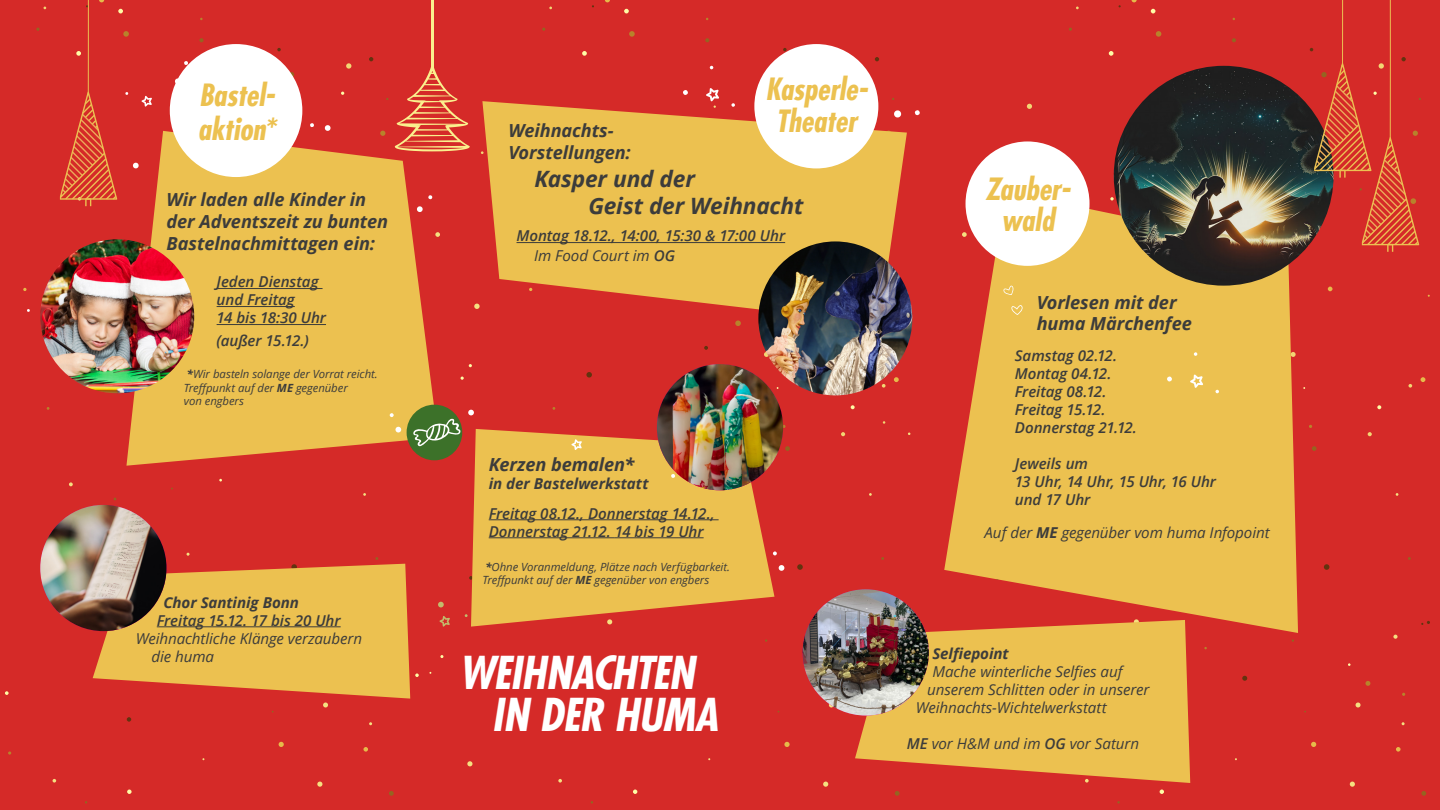
<style>
.page{position:relative;width:1440px;height:810px;background:#d52a28}
.page>*{position:absolute;margin:0;border:0;box-sizing:border-box;transform-origin:0 0}
.t1{font:italic 700 condensed 44.33px/42px "Futura LT";letter-spacing:-.02em;color:#fff}
.t2{font:italic 700 condensed 30px/33.8px "Futura LT";letter-spacing:-.005em;color:#ecc150}
.t3{font:italic 700 22.5px/27px "Open Sans";letter-spacing:-.005em;color:#3c3c3b}
.t4{font:italic 700 18px/21.6px "Open Sans";letter-spacing:-.005em;color:#3c3c3b}
.t5{font:italic 600 15px/18px "Open Sans";letter-spacing:-.005em;color:#3c3c3b}
.t6{font:italic 15px/18px "Open Sans";letter-spacing:-.01em;color:#3c3c3b}
.t7{font:italic 700 15px "Open Sans";letter-spacing:-.005em;color:#3c3c3b}
.t8{font:italic 11.25px/13.5px "Open Sans";letter-spacing:-.005em;color:#3c3c3b}
.s1{font-weight:700}
.s2{font-weight:600}
</style>
<div class="page">
<svg style="left:1027px;top:104px;width:5px;height:5px"></svg>
<svg style="left:1421px;top:377px;width:4px;height:5px"></svg>
<svg style="left:1393px;top:635px;width:5px;height:4px"></svg>
<svg style="left:1328px;top:287px;width:4px;height:4px"></svg>
<svg style="left:1377px;top:405px;width:4px;height:4px"></svg>
<svg style="left:1312px;top:446px;width:5px;height:5px"></svg>
<svg style="left:1160px;top:790px;width:4px;height:4px"></svg>
<svg style="left:1421px;top:791px;width:5px;height:5px"></svg>
<svg style="left:1324px;top:564px;width:5px;height:6px"></svg>
<svg style="left:1350px;top:782px;width:5px;height:5px"></svg>
<svg style="left:1396px;top:747px;width:5px;height:5px"></svg>
<svg style="left:1356px;top:703px;width:5px;height:4px"></svg>
<svg style="left:1109px;top:51px;width:5px;height:5px"></svg>
<svg style="left:1156px;top:31px;width:5px;height:6px"></svg>
<svg style="left:1151px;top:9px;width:4px;height:4px"></svg>
<svg style="left:1365px;top:681px;width:5px;height:5px"></svg>
<svg style="left:1408px;top:384px;width:4px;height:4px"></svg>
<svg style="left:1311px;top:742px;width:5px;height:5px"></svg>
<svg style="left:1421px;top:621px;width:9px;height:4px"></svg>
<svg style="left:1368px;top:432px;width:4px;height:4px"></svg>
<svg style="left:1242px;top:676px;width:5px;height:5px"></svg>
<svg style="left:1232px;top:38px;width:4px;height:4px"></svg>
<svg style="left:23px;top:288px;width:4px;height:3px"></svg>
<svg style="left:127px;top:790px;width:5px;height:4px"></svg>
<svg style="left:5px;top:691px;width:4px;height:4px"></svg>
<svg style="left:389px;top:791px;width:5px;height:5px"></svg>
<svg style="left:277px;top:48px;width:4px;height:3px"></svg>
<svg style="left:317px;top:782px;width:5px;height:5px"></svg>
<svg style="left:363px;top:747px;width:5px;height:5px"></svg>
<svg style="left:346px;top:63px;width:5px;height:6px"></svg>
<svg style="left:369px;top:57px;width:4px;height:4px"></svg>
<svg style="left:69px;top:482px;width:4px;height:4px"></svg>
<svg style="left:279px;top:742px;width:5px;height:5px"></svg>
<svg style="left:53px;top:779px;width:3px;height:4px"></svg>
<svg style="left:290px;top:72px;width:4px;height:5px"></svg>
<svg style="left:199px;top:38px;width:5px;height:4px"></svg>
<svg style="left:894px;top:377px;width:5px;height:5px"></svg>
<svg style="left:851px;top:405px;width:4px;height:4px"></svg>
<svg style="left:785px;top:446px;width:5px;height:5px"></svg>
<svg style="left:633px;top:790px;width:4px;height:4px"></svg>
<svg style="left:895px;top:791px;width:5px;height:5px"></svg>
<svg style="left:783px;top:48px;width:4px;height:3px"></svg>
<svg style="left:704px;top:346px;width:4px;height:4px"></svg>
<svg style="left:797px;top:564px;width:6px;height:6px"></svg>
<svg style="left:823px;top:782px;width:5px;height:5px"></svg>
<svg style="left:875px;top:57px;width:4px;height:4px"></svg>
<svg style="left:582px;top:51px;width:5px;height:5px"></svg>
<svg style="left:629px;top:31px;width:6px;height:6px"></svg>
<svg style="left:624px;top:9px;width:5px;height:4px"></svg>
<svg style="left:474px;top:304px;width:6px;height:5px"></svg>
<svg style="left:882px;top:384px;width:4px;height:4px"></svg>
<svg style="left:481px;top:662px;width:4px;height:3px"></svg>
<svg style="left:784px;top:742px;width:6px;height:5px"></svg>
<svg style="left:558px;top:779px;width:4px;height:4px"></svg>
<svg style="left:586px;top:372px;width:6px;height:6px"></svg>
<svg style="left:841px;top:432px;width:4px;height:4px"></svg>
<svg style="left:705px;top:38px;width:4px;height:4px"></svg>
<svg style="left:764px;top:352px;width:4px;height:5px"></svg>
<svg style="left:396px;top:63px;width:74px;height:88px"></svg>
<hr style="left:431px;top:0;width:2px;height:68px;background:#faf08d">
<svg style="left:126px;top:131px;width:312px;height:335px;background:#e8a94a"></svg>
<svg style="left:184px;top:61px;width:4px;height:4px"></svg>
<svg style="left:60px;top:0;width:92px;height:206px"></svg>
<img style="left:40px;top:239px;width:154px;height:154px;border-radius:77px">
<svg style="left:310px;top:123px;width:4px;height:4px"></svg>
<svg style="left:324px;top:125px;width:7px;height:6px"></svg>
<svg style="left:428px;top:195px;width:5px;height:4px"></svg>
<svg style="left:417px;top:206px;width:6px;height:6px"></svg>
<div style="left:170px;top:44px;width:132px;height:133px;background:#fff;border-radius:50%"></div>
<hr style="left:217px;top:288px;width:106px;height:1px;background:#3c3c3b">
<hr style="left:217px;top:306px;width:78px;height:1px;background:#3c3c3b">
<hr style="left:217px;top:324px;width:109px;height:1px;background:#3c3c3b">
<svg style="left:482px;top:101px;width:425px;height:223px;fill:#ecc150"></svg>
<svg style="left:706px;top:88px;width:13px;height:20px"></svg>
<svg style="left:683px;top:90px;width:5px;height:5px"></svg>
<svg style="left:731px;top:103px;width:4px;height:4px"></svg>
<svg style="left:915px;top:110px;width:5px;height:5px"></svg>
<svg style="left:894px;top:110px;width:8px;height:8px"></svg>
<div style="left:754px;top:44px;width:124px;height:124px;background:#fff;border-radius:50%"></div>
<hr style="left:517px;top:242px;width:268px;height:1px;background:#3c3c3b">
<img style="left:758px;top:241px;width:154px;height:154px;border-radius:77px">
<svg style="left:944px;top:192px;width:354px;height:441px;fill:#ecc150"></svg>
<img style="left:1114px;top:66px;width:220px;height:220px;border-radius:110px">
<svg style="left:1001px;top:304px;width:23px;height:11px"></svg>
<svg style="left:1003px;top:286px;width:12px;height:9px"></svg>
<div style="left:407px;top:405px;width:55px;height:55px;background:#3c7129;border-radius:50%"></div>
<svg style="left:413px;top:419px;width:47px;height:27px"></svg>
<svg style="left:390px;top:413px;width:4px;height:4px"></svg>
<svg style="left:395px;top:427px;width:6px;height:6px"></svg>
<svg style="left:468px;top:410px;width:6px;height:5px"></svg>
<div style="left:966px;top:141px;width:124px;height:125px;background:#fff;border-radius:50%"></div>
<svg style="left:1190px;top:375px;width:13px;height:13px"></svg>
<svg style="left:1194px;top:352px;width:4px;height:4px"></svg>
<svg style="left:1167px;top:376px;width:5px;height:6px"></svg>
<svg style="left:1215px;top:390px;width:4px;height:3px"></svg>
<svg style="left:471px;top:429px;width:303px;height:198px;background:#e8ab4a"></svg>
<svg style="left:93px;top:553px;width:326px;height:172px"></svg>
<svg style="left:855px;top:620px;width:335px;height:163px;background:#e8ad4a"></svg>
<svg style="left:440px;top:616px;width:10px;height:11px"></svg>
<svg style="left:438px;top:602px;width:6px;height:5px"></svg>
<svg style="left:773px;top:551px;width:4px;height:4px"></svg>
<svg style="left:779px;top:565px;width:5px;height:6px"></svg>
<svg style="left:671px;top:474px;width:4px;height:4px"></svg>
<svg style="left:572px;top:439px;width:10px;height:11px"></svg>
<hr style="left:489px;top:519px;width:230px;height:1px;background:#3c3c3b">
<hr style="left:489px;top:537px;width:126px;height:1px;background:#3c3c3b">
<hr style="left:615px;top:537px;width:89px;height:1px;background:#3c3c3b">
<hr style="left:157px;top:626px;width:184px;height:1px;background:#3c3c3b">
<img style="left:657px;top:364px;width:126px;height:126px;border-radius:63px">
<img style="left:40px;top:505px;width:127px;height:126px;border-radius:63px">
<img style="left:803px;top:589px;width:126px;height:127px;border-radius:63px">
<svg style="left:1310px;top:0;width:111px;height:252px"></svg>
<svg style="left:467px;top:761px;width:5px;height:5px"></svg>
<h2 class="t2" style="left:198px;top:79px;width:79px">Bastel&shy;aktion*</h2>
<p class="t4" style="left:167px;top:189px;width:223px">Wir laden alle Kinder in der Adventszeit zu bunten<br>Bastelnachmittagen ein:</p>
<p class="t5" style="left:217px;top:273px;width:111px">Jeden Dienstag und Freitag<br>14 bis 18:30 Uhr</p>
<p class="t5" style="left:217px;top:331px;width:94px">(außer 15.12.)</p>
<p class="t8" style="left:184px;top:367px;width:195px"><span class="s1">*</span>Wir basteln solange der Vorrat reicht.<br>Treffpunkt auf der <span class="s1">ME</span> gegenüber<br>von engbers</p>
<p class="t7" style="left:164px;top:592px;width:137px">Chor Santinig Bonn</p>
<p class="t5" style="left:157px;top:611px;width:185px">Freitag 15.12. 17 bis 20 Uhr</p>
<p class="t6" style="left:152px;top:629px;width:212px;text-indent:-16px">Weihnachtliche Klänge verzaubern die huma</p>
<p class="t4" style="left:508px;top:119px;width:107px">Weihnachts-</p>
<p class="t4" style="left:508px;top:141px;width:124px">Vorstellungen:</p>
<h2 class="t2" style="left:765px;top:72px;width:104px">Kasperle-</h2>
<h2 class="t2" style="left:776px;top:104px;width:83px">Theater</h2>
<h3 class="t3" style="left:588px;top:165px;width:217px;text-indent:-54px">Kasper und der<br>Geist der Weihnacht</h3>
<p class="t5" style="left:517px;top:227px;width:270px">Montag 18.12., 14:00, 15:30 &amp; 17:00 Uhr</p>
<p class="t6" style="left:534px;top:246px;width:142px">Im Food Court im <span class="s2">OG</span></p>
<p class="t4" style="left:489px;top:454px;width:147px">Kerzen bemalen*</p>
<p class="t7" style="left:489px;top:473px;width:161px">in der Bastelwerkstatt</p>
<p class="t5" style="left:489px;top:504px;width:227px">Freitag 08.12., Donnerstag 14.12.,<br>Donnerstag 21.12. 14 bis 19 Uhr</p>
<p class="t8" style="left:482px;top:560px;width:249px"><span class="s1">*</span>Ohne Voranmeldung, Plätze nach Verfügbarkeit.<br>Treffpunkt auf der <span class="s1">ME</span> gegenüber von engbers</p>
<h1 class="t1" style="left:492px;top:652px;width:228px;text-indent:-33px">WEIHNACHTEN<br>IN DER HUMA</h1>
<h2 class="t2" style="left:985px;top:173px;width:87px;line-height:31.7px;text-align:center">Zauber&shy;wald</h2>
<p class="t4" style="left:1037px;top:291px;width:157px">Vorlesen mit der huma Märchenfee</p>
<p class="t5" style="left:1015px;top:346px;width:124px">Samstag 02.12.<br>Montag 04.12.<br>Freitag 08.12.<br>Freitag 15.12.<br>Donnerstag 21.12.</p>
<p class="t5" style="left:1015px;top:454px;width:203px">Jeweils um<br>13 Uhr, 14 Uhr, 15 Uhr, 16 Uhr und 17 Uhr</p>
<p class="t6" style="left:985px;top:523px;width:287px">Auf der <span class="s1">ME</span> gegenüber vom huma Infopoint</p>
<p class="t7" style="left:932px;top:643px;width:78px">Selfiepoint</p>
<p class="t6" style="left:932px;top:663px;width:192px">Mache winterliche Selfies auf</p>
<p class="t6" style="left:927px;top:681px;width:224px">unserem Schlitten oder in unserer</p>
<p class="t6" style="left:916px;top:699px;width:192px">Weihnachts-Wichtelwerkstatt</p>
<p class="t6" style="left:907px;top:735px;width:234px"><span class="s2">ME</span> vor H&amp;M und im <span class="s2">OG</span> vor Saturn</p>
</div>
